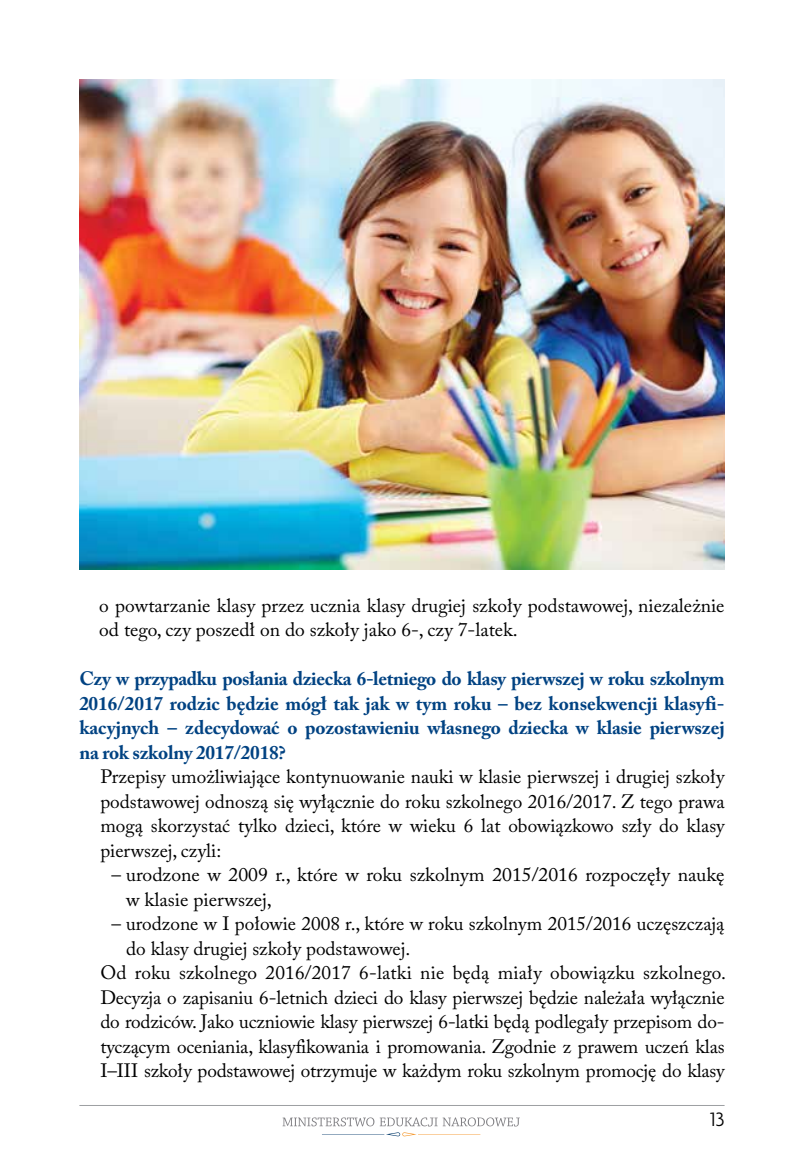
<style>
.page{position:relative;width:804px;height:1166px;background:#fff}
.page>*{position:absolute;margin:0;border:0;box-sizing:border-box;transform-origin:0 0}
.t1{font:300 21px "Agenda Pl";color:#000}
.t2{font:19.25px/24.5px "Adobe Caslon Pro";color:#000}
.t3{font:700 19.25px/24.5px "Adobe Caslon Pro";letter-spacing:-.01em;color:#004282;text-align:justify}
</style>
<div class="page">
<hr style="left:79px;top:1105px;width:645px;height:1px;background:#9d9fa2">
<svg style="left:282px;top:1117px;width:238px;height:9px"></svg>
<svg style="left:322px;top:1132px;width:158px;height:4px"></svg>
<img style="left:79px;top:79px;width:645px;height:490px">
<p class="t2" style="left:99px;top:593px;width:627px">o powtarzanie klasy przez ucznia klasy drugiej szkoły podstawowej, niezależnie od tego, czy poszedł on do szkoły jako 6-, czy 7-latek.</p>
<p class="t3" style="left:79px;top:666px;width:646px">Czy w przypadku posłania dziecka 6-letniego do klasy pierwszej w roku szkolnym 2016/2017 rodzic będzie mógł tak jak w tym roku – bez konsekwencji klasyfi&shy;kacyjnych – zdecydować o pozostawieniu własnego dziecka w klasie pierwszej na rok szkolny 2017/2018?</p>
<p class="t2" style="left:100px;top:764px;width:625px;text-align:justify">Przepisy umożliwiające kontynuowanie nauki w klasie pierwszej i drugiej szkoły podstawowej odnoszą się wyłącznie do roku szkolnego 2016/2017. Z tego prawa mogą skorzystać tylko dzieci, które w wieku 6 lat obowiązkowo szły do klasy pierwszej, czyli:</p>
<p class="t2" style="left:126px;top:862px;width:600px;text-indent:-15px">– urodzone w 2009 r., które w roku szkolnym 2015/2016 rozpoczęły naukę w klasie pierwszej,</p>
<p class="t2" style="left:112px;top:911px;width:614px">– urodzone w I połowie 2008 r., które w roku szkolnym 2015/2016 uczęszczają</p>
<p class="t2" style="left:126px;top:936px;width:285px">do klasy drugiej szkoły podstawowej.</p>
<p class="t2" style="left:100px;top:960px;width:627px">Od roku szkolnego 2016/2017 6-latki nie będą miały obowiązku szkolnego.</p>
<p class="t2" style="left:100px;top:985px;width:625px">Decyzja o zapisaniu 6-letnich dzieci do klasy pierwszej będzie należała wyłącznie</p>
<p class="t2" style="left:100px;top:1009px;width:625px">do rodziców. Jako uczniowie klasy pierwszej 6-latki będą podlegały przepisom do-</p>
<p class="t2" style="left:100px;top:1034px;width:625px">tyczącym oceniania, klasyfikowania i promowania. Zgodnie z prawem uczeń klas</p>
<p class="t2" style="left:100px;top:1058px;width:625px">I–III szkoły podstawowej otrzymuje w każdym roku szkolnym promocję do klasy</p>
<p class="t1" style="left:710px;top:1107px;width:16px">13</p>
</div>
